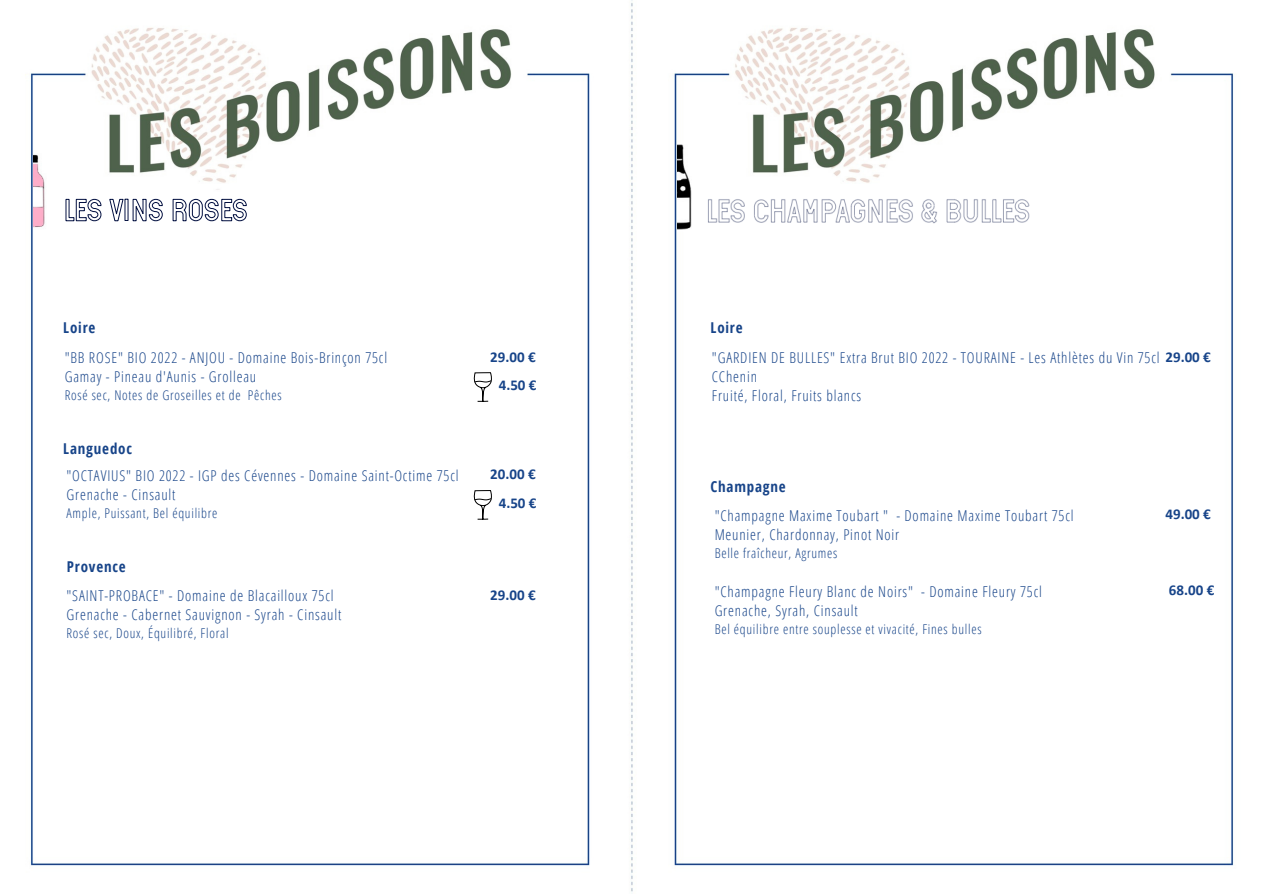
<style>
.page{position:relative;width:1263px;height:894px;background:#fff}
.page>*{position:absolute;margin:0;border:0;box-sizing:border-box;transform-origin:0 0}
.t1{font:700 15px "Calibri";color:#174489}
.t2{font:700 15px "Open Sans Condensed";letter-spacing:.055em;color:#174489}
.t3{font:300 14.85px "Open Sans Condensed";letter-spacing:.055em;color:#174489}
.t4{font:300 13.5px "Open Sans Condensed";letter-spacing:.055em;color:#174489}
.s1{font-family:"Calibri";font-weight:700;font-size:15px}
</style>
<div class="page">
<img style="left:25px;top:0;width:1209px;height:892px">
<svg style="left:66px;top:199px;width:35px;height:22px"></svg>
<svg style="left:109px;top:199px;width:14px;height:22px"></svg>
<svg style="left:133px;top:199px;width:30px;height:22px"></svg>
<svg style="left:173px;top:199px;width:74px;height:22px"></svg>
<img style="left:34px;top:154px;width:12px;height:75px">
<img style="left:705px;top:188px;width:329px;height:39px">
<img style="left:677px;top:144px;width:15px;height:87px">
<svg style="left:473px;top:490px;width:19px;height:29px"></svg>
<svg style="left:473px;top:372px;width:19px;height:29px"></svg>
<p class="t2" style="left:63px;top:317px;width:34px">Loire</p>
<p class="t3" style="left:65px;top:346px;width:324px">"BB ROSE" BIO 2022 - ANJOU - Domaine Bois-Brinçon 75cl</p>
<p class="t3" style="left:65px;top:365px;width:193px">Gamay - Pineau d'Aunis - Grolleau</p>
<p class="t4" style="left:65px;top:385px;width:219px">Rosé sec, Notes de Groseilles et de Pêches</p>
<p class="t2" style="left:63px;top:437px;width:70px">Languedoc</p>
<p class="t3" style="left:66px;top:465px;width:394px">"OCTAVIUS" BIO 2022 - IGP des Cévennes - Domaine Saint-Octime 75cl</p>
<p class="t3" style="left:66px;top:484px;width:111px">Grenache - Cinsault</p>
<p class="t4" style="left:66px;top:503px;width:153px">Ample, Puissant, Bel équilibre</p>
<p class="t2" style="left:67px;top:555px;width:60px">Provence</p>
<p class="t3" style="left:66px;top:585px;width:269px">"SAINT-PROBACE" - Domaine de Blacailloux 75cl</p>
<p class="t3" style="left:66px;top:604px;width:276px">Grenache - Cabernet Sauvignon - Syrah - Cinsault</p>
<p class="t4" style="left:66px;top:623px;width:164px">Rosé sec, Doux, Équilibré, Floral</p>
<p class="t1" style="left:490px;top:350px;width:47px">29.00 €</p>
<p class="t1" style="left:499px;top:378px;width:39px">4.50 €</p>
<p class="t1" style="left:490px;top:468px;width:47px">20.00 €</p>
<p class="t1" style="left:499px;top:496px;width:39px">4.50 €</p>
<p class="t1" style="left:490px;top:588px;width:47px">29.00 €</p>
<p class="t2" style="left:710px;top:317px;width:34px">Loire</p>
<p class="t3" style="left:712px;top:346px;width:500px">"GARDIEN DE BULLES" Extra Brut BIO 2022 - TOURAINE - Les Athlètes du Vin 75cl <span class="s1">29.00 €</span></p>
<p class="t3" style="left:712px;top:365px;width:47px">CChenin</p>
<p class="t3" style="left:712px;top:384px;width:151px">Fruité, Floral, Fruits blancs</p>
<p class="t2" style="left:710px;top:475px;width:77px">Champagne</p>
<p class="t3" style="left:715px;top:505px;width:360px">"Champagne Maxime Toubart " - Domaine Maxime Toubart 75cl</p>
<p class="t3" style="left:715px;top:524px;width:186px">Meunier, Chardonnay, Pinot Noir</p>
<p class="t4" style="left:715px;top:543px;width:124px">Belle fraîcheur, Agrumes</p>
<p class="t3" style="left:715px;top:581px;width:329px">"Champagne Fleury Blanc de Noirs" - Domaine Fleury 75cl</p>
<p class="t3" style="left:715px;top:600px;width:145px">Grenache, Syrah, Cinsault</p>
<p class="t4" style="left:715px;top:619px;width:268px">Bel équilibre entre souplesse et vivacité, Fines bulles</p>
<p class="t1" style="left:1165px;top:507px;width:47px">49.00 €</p>
<p class="t1" style="left:1169px;top:583px;width:47px">68.00 €</p>
</div>
